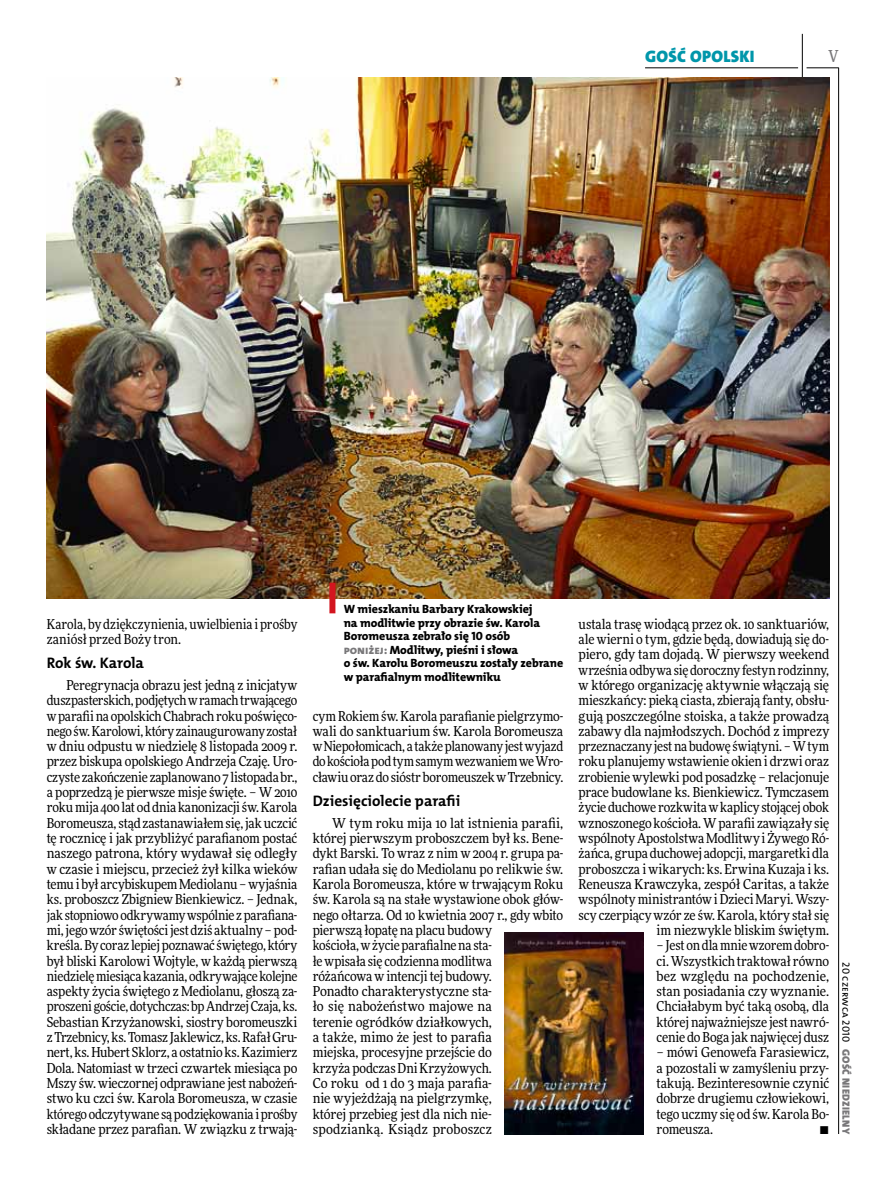
<style>
.page{position:relative;width:893px;height:1191px;background:#fff}
.page>*{position:absolute;margin:0;border:0;box-sizing:border-box;transform-origin:0 0}
.t1{font:16.65px "The Mix HP9 Blk";letter-spacing:.02em;color:#0096aa}
.t2{font:500 16.5px "Freeday Narrow";color:#787779;scale:.9 1}
.t3{font:15.3px "The Mix HP7 Bld";color:#000}
.t4{font:13.65px/15.3px "Freeday Narrow News";letter-spacing:-.005em;color:#000;text-align:justify}
.t5{font:12px/13.5px "The Mix HP8 Ex Bld";letter-spacing:-.005em;color:#000}
.t6{font:10.5px "The Mix HP9 Blk";letter-spacing:.025em;color:#787779}
.t7{font:10.5px "The Mix HP5 Plain";color:#000}
.s1{color:#787779}
</style>
<div class="page">
<hr style="left:806px;top:68px;width:33px;height:1px;background:#000">
<hr style="left:645px;top:68px;width:153px;height:1px;background:#000">
<hr style="left:838px;top:68px;width:1px;height:1066px;background:#000">
<hr style="left:802px;top:34px;width:1px;height:43px;background:#000">
<img style="left:505px;top:932px;width:139px;height:202px">
<img style="left:47px;top:77px;width:782px;height:521px">
<div style="left:329px;top:583px;width:6px;height:30px;background:#d3151f"></div>
<p class="t1" style="left:645px;top:46px;width:111px">GOŚĆ OPOLSKI</p>
<p class="t2" style="left:828px;top:46px;width:13px">V</p>
<p class="t4" style="left:47px;top:616px;width:252px">Karola, by dziękczynienia, uwielbienia i prośby zaniósł przed Boży tron.</p>
<p class="t3" style="left:47px;top:653px;width:99px">Rok św. Karola</p>
<p class="t4" style="left:47px;top:677px;width:252px;text-indent:20px">Peregrynacja obrazu jest jedną z inicjatyw duszpasterskich, podjętych w ramach trwającego w parafii na opolskich Chabrach roku poświęco&shy;nego św. Karolowi, który zainaugurowany został w dniu odpustu w niedzielę 8 listopada 2009 r. przez biskupa opolskiego Andrzeja Czaję. Uro&shy;czyste zakończenie zaplanowano 7 listopada br., a poprzedzą je pierwsze misje święte. – W 2010 roku mija 400 lat od dnia kanonizacji św. Karola Boromeusza, stąd zastanawiałem się, jak uczcić tę rocznicę i jak przybliżyć parafianom postać naszego patrona, który wydawał się odległy w czasie i miejscu, przecież żył kilka wieków temu i był arcybiskupem Mediolanu – wyjaśnia ks. proboszcz Zbigniew Bienkiewicz. – Jednak, jak stopniowo odkrywamy wspólnie z parafiana&shy;mi, jego wzór świętości jest dziś aktualny – pod&shy;kreśla. By coraz lepiej poznawać świętego, który był bliski Karolowi Wojtyle, w każdą pierwszą niedzielę miesiąca kazania, odkrywające kolejne aspekty życia świętego z Mediolanu, głoszą za&shy;proszeni goście, dotychczas: bp Andrzej Czaja, ks.<br>Sebastian Krzyżanowski, siostry boromeuszki z Trzebnicy, ks. Tomasz Jaklewicz, ks. Rafał Gru&shy;nert, ks. Hubert Sklorz, a ostatnio ks. Kazimierz Dola. Natomiast w trzeci czwartek miesiąca po Mszy św. wieczornej odprawiane jest nabożeń&shy;stwo ku czci św. Karola Boromeusza, w czasie którego odczytywane są podziękowania i prośby składane przez parafian. W związku z trwają-</p>
<p class="t5" style="left:344px;top:602px;width:221px">W mieszkaniu Barbary Krakowskiej<br>na modlitwie przy obrazie św. Karola Boromeusza zebrało się 10 osób<br><span class="s1">poniżej:</span> Modlitwy, pieśni i słowa<br>o św. Karolu Boromeuszu zostały zebrane w parafialnym modlitewniku</p>
<p class="t4" style="left:313px;top:708px;width:252px">cym Rokiem św. Karola parafianie pielgrzymo&shy;wali do sanktuarium św. Karola Boromeusza w Niepołomicach, a także planowany jest wyjazd do kościoła pod tym samym wezwaniem we Wro&shy;cławiu oraz do sióstr boromeuszek w Trzebnicy.</p>
<p class="t3" style="left:313px;top:791px;width:149px">Dziesięciolecie parafii</p>
<p class="t4" style="left:313px;top:815px;width:252px;text-align:left;text-indent:20px">W tym roku mija 10 lat istnienia parafii, której pierwszym proboszczem był ks. Bene&shy;dykt Barski. To wraz z nim w 2004 r. grupa pa&shy;rafian udała się do Mediolanu po relikwie św.<br>Karola Boromeusza, które w trwającym Roku św. Karola są na stałe wystawione obok głów&shy;nego ołtarza. Od 10 kwietnia 2007 r., gdy wbito pierwszą łopatę na placu budowy<br>kościoła, w życie parafialne na sta-<br>łe wpisała się codzienna modlitwa<br>różańcowa w intencji tej budowy.<br>Ponadto charakterystyczne sta-<br>ło się nabożeństwo majowe na<br>terenie ogródków działkowych,<br>a także, mimo że jest to parafia<br>miejska, procesyjne przejście do<br>krzyża podczas Dni Krzyżowych.<br>Co roku od 1 do 3 maja parafia-<br>nie wyjeżdżają na pielgrzymkę,<br>której przebieg jest dla nich nie&shy;spodzianką. Ksiądz proboszcz</p>
<p class="t4" style="left:579px;top:616px;width:252px;text-align:right">ustala trasę wiodącą przez ok. 10 sanktuariów, ale wierni o tym, gdzie będą, dowiadują się do&shy;piero, gdy tam dojadą. W pierwszy weekend września odbywa się doroczny festyn rodzinny, w którego organizację aktywnie włączają się mieszkańcy: pieką ciasta, zbierają fanty, obsłu&shy;gują poszczególne stoiska, a także prowadzą zabawy dla najmłodszych. Dochód z imprezy przeznaczany jest na budowę świątyni. – W tym roku planujemy wstawienie okien i drzwi oraz zrobienie wylewki pod posadzkę – relacjonuje prace budowlane ks. Bienkiewicz. Tymczasem życie duchowe rozkwita w kaplicy stojącej obok wznoszonego kościoła. W parafii zawiązały się wspólnoty Apostolstwa Modlitwy i Żywego Ró&shy;żańca, grupa duchowej adopcji, margaretki dla proboszcza i wikarych: ks. Erwina Kuzaja i ks.<br>Reneusza Krawczyka, zespół Caritas, a także wspólnoty ministrantów i Dzieci Maryi. Wszy&shy;scy czerpiący wzór ze św. Karola, który stał się im niezwykle bliskim świętym.</p>
<p class="t4" style="left:657px;top:937px;width:174px">– Jest on dla mnie wzorem dobro&shy;ci. Wszystkich traktował równo bez względu na pochodzenie, stan posiadania czy wyznanie.<br>Chciałabym być taką osobą, dla której najważniejsze jest nawró&shy;cenie do Boga jak najwięcej dusz</p>
<p class="t4" style="left:657px;top:1044px;width:174px">– mówi Genowefa Farasiewicz, a pozostali w zamyśleniu przy&shy;takują. Bezinteresownie czynić dobrze drugiemu człowiekowi, tego uczmy się od św. Karola Bo&shy;romeusza.</p>
<p class="t4" style="left:819px;top:1121px;width:11px">•</p>
<p class="t7" style="left:853px;top:962px;width:81px;rotate:90deg">20 czerwca 2010</p>
<p class="t6" style="left:853px;top:1049px;width:86px;rotate:90deg">GOŚĆ NIEDZIELNY</p>
</div>
